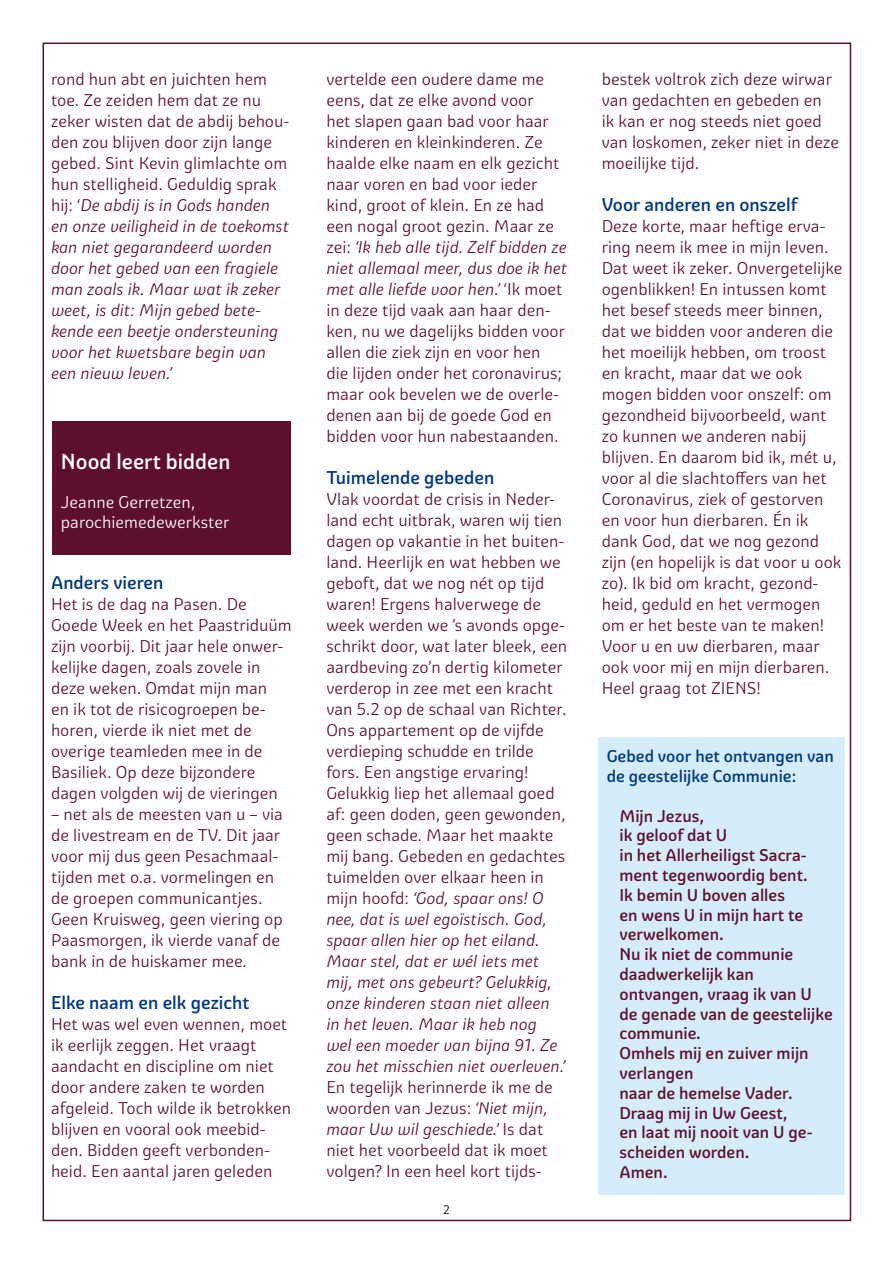
<style>
.page{position:relative;width:893px;height:1263px;background:#fff}
.page>*{position:absolute;margin:0;border:0;box-sizing:border-box;transform-origin:0 0}
.t1{font:500 21px "Graviola";color:#fff}
.t2{font:500 18px "Graviola";color:#003882}
.t3{font:16.5px/21px "Graviola";color:#5e0f2e}
.t4{font:italic 16.5px/21px "Graviola";color:#5e0f2e}
.t5{font:500 16.5px/19.8px "Graviola";color:#5e0f2e}
.t6{font:500 16.5px/19.8px "Graviola";color:#003882}
.t7{font:16.5px/19.8px "Graviola";color:#fff}
.t8{font:12px "Graviola";color:#000}
.s1{font-style:normal}
.s2{font-style:italic}
</style>
<div class="page">
<div style="left:52px;top:421px;width:239px;height:134px;background:#5e0f2e"></div>
<div style="left:598px;top:737px;width:247px;height:458px;background:#d5edfa"></div>
<p class="t4" style="left:51px;top:68px;width:240px"><span class="s1">rond hun abt en juichten hem toe. Ze zeiden hem dat ze nu zeker wisten dat de abdij behou&shy;den zou blijven door zijn lange gebed. Sint Kevin glimlachte om hun stelligheid. Geduldig sprak hij: ‘</span>De abdij is in Gods handen en onze veiligheid in de toekomst kan niet gegarandeerd worden door het gebed van een fragiele man zoals ik. Maar wat ik zeker weet, is dit: Mijn gebed bete&shy;kende een beetje ondersteuning voor het kwetsbare begin van een nieuw leven.’</p>
<p class="t1" style="left:61px;top:448px;width:171px">Nood leert bidden</p>
<p class="t7" style="left:61px;top:493px;width:170px">Jeanne Gerretzen, parochiemedewerkster</p>
<p class="t2" style="left:51px;top:571px;width:114px">Anders vieren</p>
<p class="t3" style="left:51px;top:593px;width:242px">Het is de dag na Pasen. De<br>Goede Week en het Paastriduüm zijn voorbij. Dit jaar hele onwer&shy;kelijke dagen, zoals zovele in deze weken. Omdat mijn man<br>en ik tot de risicogroepen be&shy;horen, vierde ik niet met de overige teamleden mee in de<br>Basiliek. Op deze bijzondere dagen volgden wij de vieringen</p>
<p class="t3" style="left:51px;top:803px;width:234px">– net als de meesten van u – via de livestream en de TV. Dit jaar voor mij dus geen Pesachmaal&shy;tijden met o.a. vormelingen en de groepen communicantjes.<br>Geen Kruisweg, geen viering op<br>Paasmorgen, ik vierde vanaf de bank in de huiskamer mee.</p>
<p class="t2" style="left:51px;top:991px;width:200px">Elke naam en elk gezicht</p>
<p class="t3" style="left:51px;top:1013px;width:242px">Het was wel even wennen, moet ik eerlijk zeggen. Het vraagt aandacht en discipline om niet door andere zaken te worden afgeleid. Toch wilde ik betrokken blijven en vooral ook meebid&shy;den. Bidden geeft verbonden&shy;heid. Een aantal jaren geleden</p>
<p class="t3" style="left:326px;top:68px;width:242px">vertelde een oudere dame me eens, dat ze elke avond voor<br>het slapen gaan bad voor haar kinderen en kleinkinderen. Ze haalde elke naam en elk gezicht naar voren en bad voor ieder kind, groot of klein. En ze had een nogal groot gezin. Maar ze zei: <span class="s2">‘Ik heb alle tijd. Zelf bidden ze niet allemaal meer, dus doe ik het met alle liefde voor hen.’</span> ‘Ik moet in deze tijd vaak aan haar den&shy;ken, nu we dagelijks bidden voor allen die ziek zijn en voor hen<br>die lijden onder het coronavirus; maar ook bevelen we de overle&shy;denen aan bij de goede God en bidden voor hun nabestaanden.</p>
<p class="t2" style="left:326px;top:466px;width:169px">Tuimelende gebeden</p>
<p class="t3" style="left:326px;top:488px;width:242px">Vlak voordat de crisis in Neder&shy;land echt uitbrak, waren wij tien dagen op vakantie in het buiten&shy;land. Heerlijk en wat hebben we geboft, dat we nog nét op tijd waren! Ergens halverwege de week werden we ’s avonds opge&shy;schrikt door, wat later bleek, een aardbeving zo’n dertig kilometer verderop in zee met een kracht van 5.2 op de schaal van Richter.<br>Ons appartement op de vijfde verdieping schudde en trilde fors. Een angstige ervaring!<br>Gelukkig liep het allemaal goed af: geen doden, geen gewonden, geen schade. Maar het maakte mij bang. Gebeden en gedachtes tuimelden over elkaar heen in mijn hoofd: <span class="s2">‘God, spaar ons! O nee, dat is wel egoïstisch. God, spaar allen hier op het eiland.<br>Maar stel, dat er wél iets met mij, met ons gebeurt? Gelukkig, onze kinderen staan niet alleen<br>in het leven. Maar ik heb nog<br>wel een moeder van bijna 91. Ze zou het misschien niet overleven.’</span></p>
<p class="t3" style="left:326px;top:1076px;width:228px">En tegelijk herinnerde ik me de woorden van Jezus: <span class="s2">‘Niet mijn, maar Uw wil geschiede.’</span> Is dat niet het voorbeeld dat ik moet volgen? In een heel kort tijds-</p>
<p class="t8" style="left:443px;top:1202px;width:8px">2</p>
<p class="t3" style="left:602px;top:69px;width:239px">bestek voltrok zich deze wirwar van gedachten en gebeden en<br>ik kan er nog steeds niet goed van loskomen, zeker niet in deze moeilijke tijd.</p>
<p class="t2" style="left:602px;top:193px;width:197px">Voor anderen en onszelf</p>
<p class="t3" style="left:602px;top:215px;width:242px">Deze korte, maar heftige erva&shy;ring neem ik mee in mijn leven.<br>Dat weet ik zeker. Onvergetelijke ogenblikken! En intussen komt het besef steeds meer binnen, dat we bidden voor anderen die het moeilijk hebben, om troost en kracht, maar dat we ook mogen bidden voor onszelf: om gezondheid bijvoorbeeld, want zo kunnen we anderen nabij blijven. En daarom bid ik, mét u, voor al die slachtoffers van het<br>Coronavirus, ziek of gestorven en voor hun dierbaren. Én ik dank God, dat we nog gezond zijn (en hopelijk is dat voor u ook zo). Ik bid om kracht, gezond&shy;heid, geduld en het vermogen om er het beste van te maken!<br>Voor u en uw dierbaren, maar ook voor mij en mijn dierbaren.<br>Heel graag tot ZIENS!</p>
<p class="t6" style="left:607px;top:746px;width:229px">Gebed voor het ontvangen van de geestelijke Communie:</p>
<p class="t5" style="left:619px;top:806px;width:215px">Mijn Jezus,<br>ik geloof dat U<br>in het Allerheiligst Sacra&shy;ment tegenwoordig bent.<br>Ik bemin U boven alles<br>en wens U in mijn hart te verwelkomen.<br>Nu ik niet de communie daadwerkelijk kan ontvangen, vraag ik van U de genade van de geestelijke communie.<br>Omhels mij en zuiver mijn verlangen<br>naar de hemelse Vader.<br>Draag mij in Uw Geest,<br>en laat mij nooit van U ge&shy;scheiden worden.<br>Amen.</p>
</div>
